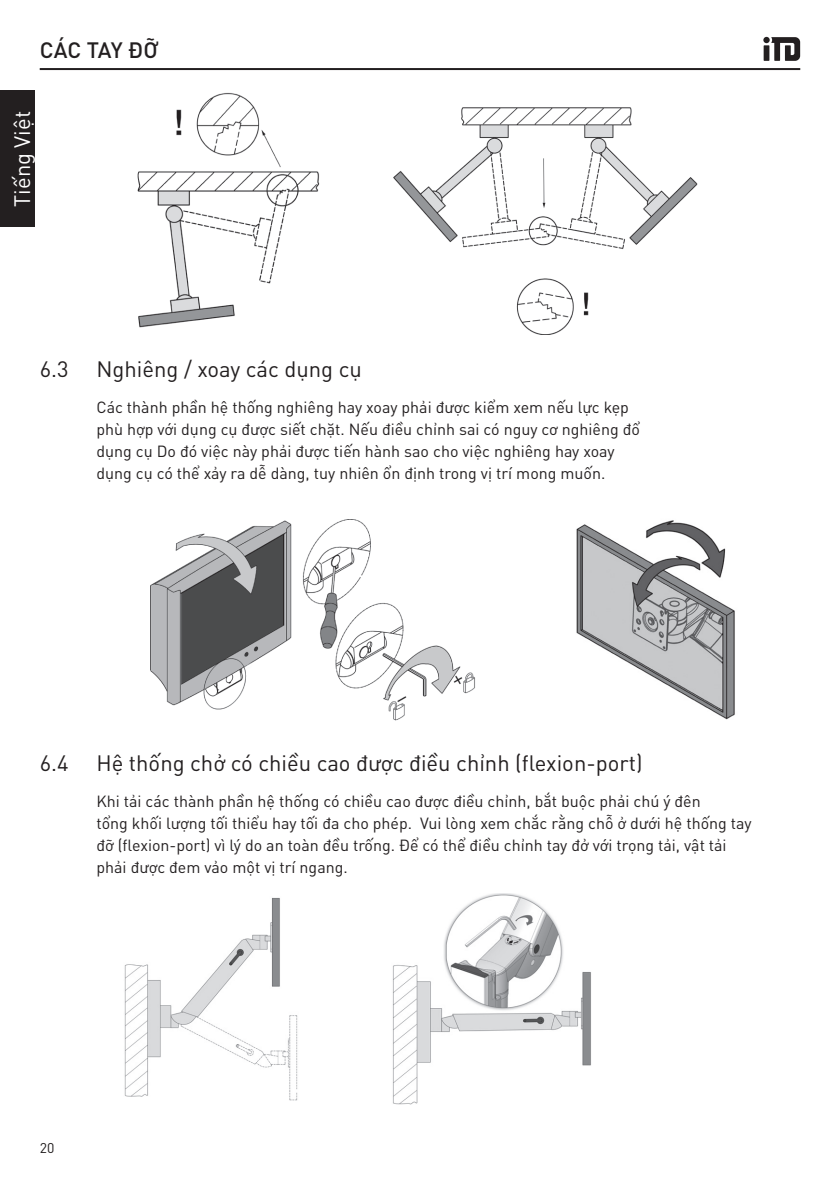
<style>
.page{position:relative;width:840px;height:1191px;background:#fff}
.page>*{position:absolute;margin:0;border:0;box-sizing:border-box;transform-origin:0 0}
.t1{font:22px "DIN Pro";color:#231f20}
.t2{font:22px "DIN Pro";color:#fff}
.t3{font:500 22px "DIN Pro";color:#231f20}
.t4{font:16px/22px "DIN Pro";color:#231f20}
.t5{font:14px "DIN Pro";color:#231f20}
</style>
<div class="page">
<hr style="left:40px;top:68px;width:759px;height:2px;background:#231f20">
<svg style="left:763px;top:37px;width:36px;height:24px"></svg>
<div style="left:0;top:91px;width:34px;height:136px;background:#231f20"></div>
<img style="left:151px;top:519px;width:324px;height:201px">
<img style="left:576px;top:520px;width:159px;height:200px">
<img style="left:124px;top:897px;width:174px;height:204px">
<img style="left:392px;top:893px;width:199px;height:212px">
<img style="left:137px;top:92px;width:183px;height:236px">
<img style="left:393px;top:107px;width:305px;height:227px">
<h1 class="t3" style="left:40px;top:33px;width:120px">CÁC TAY ĐỠ</h1>
<h1 class="t2" style="left:5px;top:207px;width:97px;rotate:-90deg">Tiếng Việt</h1>
<h1 class="t1" style="left:40px;top:352px;width:30px">6.3</h1>
<h1 class="t1" style="left:96px;top:352px;width:267px">Nghiêng / xoay các dụng cụ</h1>
<p class="t4" style="left:96px;top:395px;width:544px">Các thành phần hệ thống nghiêng hay xoay phải được kiểm xem nếu lực kẹp phù hợp với dụng cụ được siết chặt. Nếu điều chỉnh sai có nguy cơ nghiêng đổ dụng cụ Do đó việc này phải được tiến hành sao cho việc nghiêng hay xoay dụng cụ có thể xảy ra dễ dàng, tuy nhiên ổn định trong vị trí mong muốn.</p>
<h1 class="t1" style="left:40px;top:746px;width:30px">6.4</h1>
<h1 class="t1" style="left:96px;top:746px;width:547px">Hệ thống chở có chiều cao được điều chỉnh (flexion-port)</h1>
<p class="t4" style="left:96px;top:789px;width:656px">Khi tải các thành phần hệ thống có chiều cao được điều chỉnh, bắt buộc phải chú ý đên<br>tổng khối lượng tối thiểu hay tối đa cho phép. Vui lòng xem chắc rằng chỗ ở dưới hệ thống tay đỡ (flexion-port) vì lý do an toàn đều trống. Để có thể điều chỉnh tay đở với trọng tải, vật tải phải được đem vảo một vị trí ngang.</p>
<p class="t5" style="left:40px;top:1137px;width:16px">20</p>
</div>
